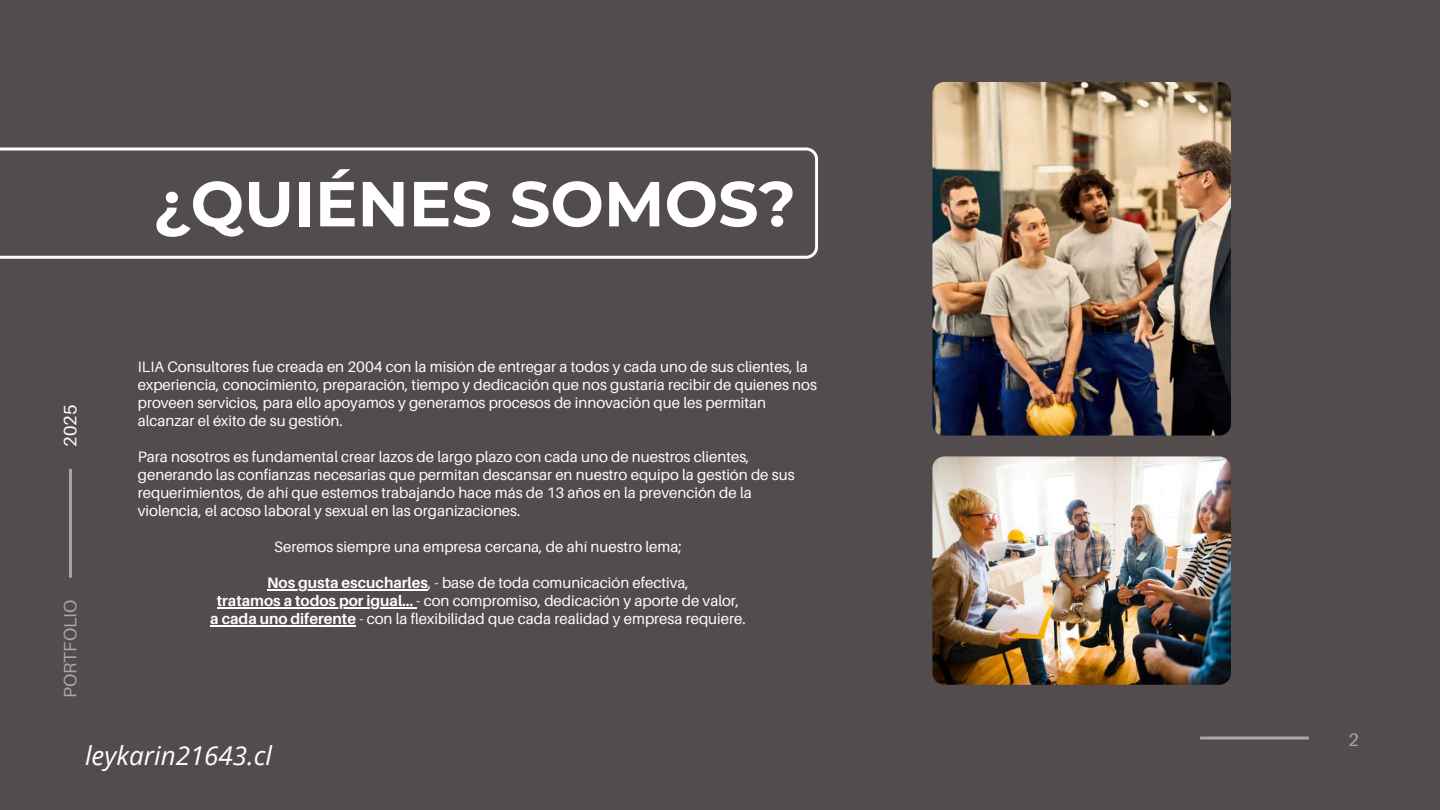
<style>
.page{position:relative;width:1440px;height:810px;background:#534c4d}
.page>*{position:absolute;margin:0;border:0;box-sizing:border-box;transform-origin:0 0}
.t1{font:700 63.5px "Montserrat";color:#fff}
.t2{font:italic 26px "Open Sans";color:#fff}
.t3{font:18px "Aileron";color:#aea6a6}
.t4{font:18px "Aileron";color:#fff}
.t5{font:15.1px/18px "Aileron";color:#fff}
.s1{font-weight:700}
</style>
<div class="page">
<img style="left:932px;top:82px;width:299px;height:353px;border-radius:12px">
<img style="left:932px;top:456px;width:299px;height:228px;border-radius:12px">
<hr style="left:69px;top:469px;width:3px;height:109px;background:#aea6a6">
<hr style="left:1200px;top:737px;width:109px;height:3px;background:#aea6a6">
<svg style="left:0;top:147px;width:818px;height:111px"></svg>
<hr style="left:267px;top:589px;width:161px;height:2px;background:#fff">
<hr style="left:217px;top:607px;width:199px;height:2px;background:#fff">
<hr style="left:210px;top:625px;width:146px;height:2px;background:#fff">
<h3 class="t1" style="left:153px;top:165px;width:644px">¿QUIÉNES SOMOS?</h3>
<h1 class="t4" style="left:59px;top:447px;width:43px;rotate:-90deg">2025</h1>
<h3 class="t3" style="left:59px;top:698px;width:100px;rotate:-90deg">PORTFOLIO</h3>
<p class="t5" style="left:138px;top:357px;width:681px">ILIA Consultores fue creada en 2004 con la misión de entregar a todos y cada uno de sus clientes, la experiencia, conocimiento, preparación, tiempo y dedicación que nos gustaría recibir de quienes nos proveen servicios, para ello apoyamos y generamos procesos de innovación que les permitan alcanzar el éxito de su gestión.</p>
<p class="t5" style="left:138px;top:447px;width:658px">Para nosotros es fundamental crear lazos de largo plazo con cada uno de nuestros clientes, generando las confianzas necesarias que permitan descansar en nuestro equipo la gestión de sus requerimientos, de ahí que estemos trabajando hace más de 13 años en la prevención de la violencia, el acoso laboral y sexual en las organizaciones.</p>
<p class="t5" style="left:274px;top:537px;width:409px">Seremos siempre una empresa cercana, de ahí nuestro lema;</p>
<p class="t5" style="left:267px;top:573px;width:423px"><span class="s1">Nos gusta escucharles</span>, - base de toda comunicación efectiva,</p>
<p class="t5" style="left:217px;top:591px;width:524px"><span class="s1">tratamos a todos por igual…</span> - con compromiso, dedicación y aporte de valor,</p>
<p class="t5" style="left:210px;top:609px;width:537px"><span class="s1">a cada uno diferente</span> - con la flexibilidad que cada realidad y empresa requiere.</p>
<h2 class="t2" style="left:85px;top:738px;width:189px">leykarin21643.cl</h2>
<p class="t3" style="left:1349px;top:728px;width:12px">2</p>
</div>
